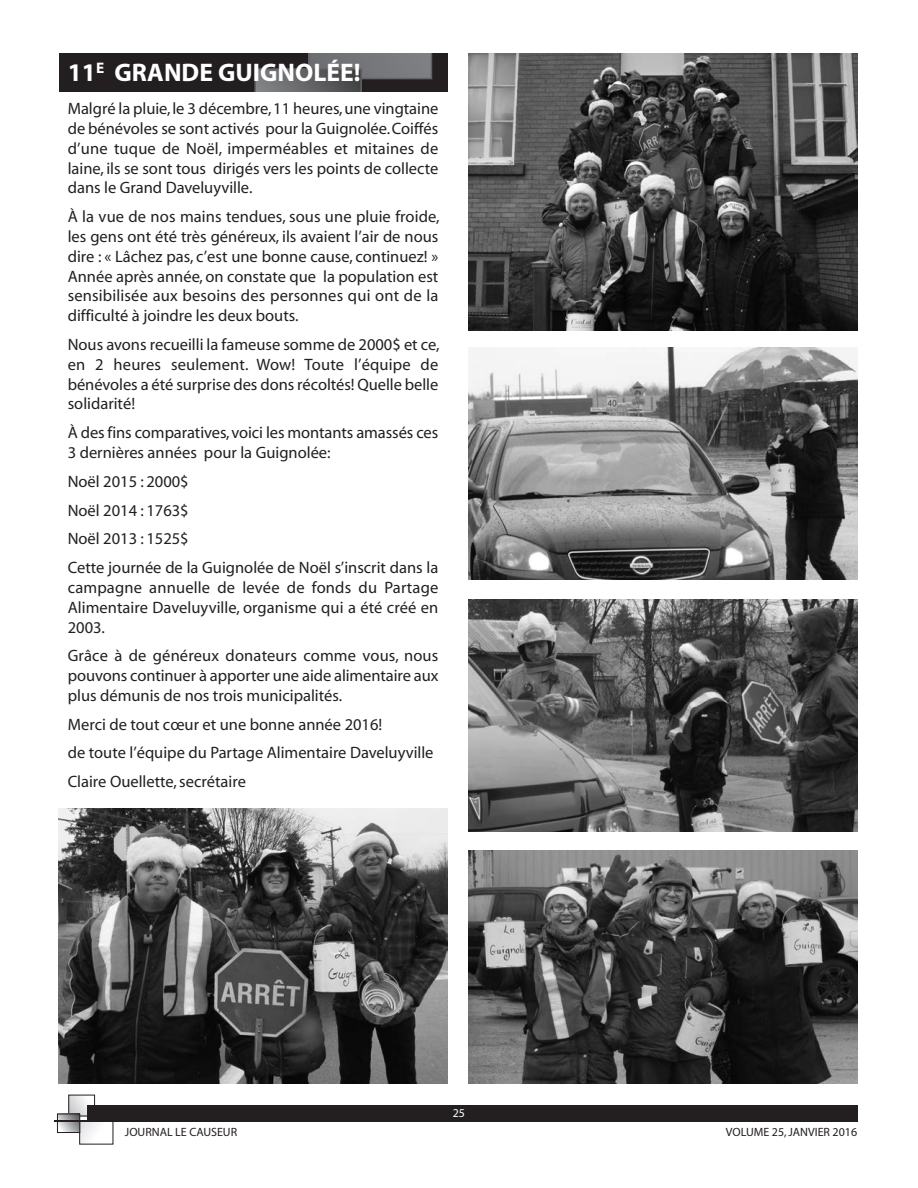
<style>
.page{position:relative;width:918px;height:1188px;background:#fff}
.page>*{position:absolute;margin:0;border:0;box-sizing:border-box;transform-origin:0 0}
.t1{font:700 25.5px "Myriad";color:#fff}
.t2{font:16.5px/19.8px "Myriad";color:#231f20;text-align:justify}
.t3{font:12px "Myriad";color:#231f20}
.t4{font:12px "Myriad";color:#fff}
</style>
<div class="page">
<svg style="left:71px;top:1097px;width:16px;height:17px"></svg>
<svg style="left:82px;top:1123px;width:16px;height:19px"></svg>
<svg style="left:59px;top:1116px;width:19px;height:15px"></svg>
<div style="left:57px;top:1114px;width:23px;height:19px;border:1px solid #231f20"></div>
<hr style="left:54px;top:1120px;width:89px;height:2px;background:#231f20">
<div style="left:87px;top:1105px;width:770px;height:17px;background:#231f20"></div>
<div style="left:59px;top:53px;width:388px;height:39px;background:#231f20"></div>
<svg style="left:254px;top:53px;width:178px;height:39px"></svg>
<img style="left:469px;top:54px;width:388px;height:277px">
<img style="left:59px;top:809px;width:388px;height:274px">
<img style="left:469px;top:347px;width:388px;height:233px">
<img style="left:469px;top:599px;width:388px;height:233px">
<img style="left:469px;top:851px;width:388px;height:232px">
<h1 class="t1" style="left:68px;top:63px;width:294px">11<sup>E</sup> GRANDE GUIGNOLÉE!</h1>
<p class="t2" style="left:68px;top:100px;width:372px">Malgré la pluie, le 3 décembre, 11 heures, une vingtaine de bénévoles se sont activés pour la Guignolée. Coiffés d’une tuque de Noël, imperméables et mitaines de laine, ils se sont tous dirigés vers les points de collecte dans le Grand Daveluyville.</p>
<p class="t2" style="left:68px;top:208px;width:373px">À la vue de nos mains tendues, sous une pluie froide, les gens ont été très généreux, ils avaient l’air de nous dire : « Lâchez pas, c’est une bonne cause, continuez! » Année après année, on constate que la population est sensibilisée aux besoins des personnes qui ont de la difficulté à joindre les deux bouts.</p>
<p class="t2" style="left:68px;top:336px;width:373px">Nous avons recueilli la fameuse somme de 2000$ et ce, en 2 heures seulement. Wow! Toute l’équipe de bénévoles a été surprise des dons récoltés! Quelle belle solidarité!</p>
<p class="t2" style="left:68px;top:424px;width:372px">À des fins comparatives, voici les montants amassés ces<br>3 dernières années pour la Guignolée:</p>
<p class="t2" style="left:68px;top:468px;width:372px;line-height:28.8px;text-align:left">Noël 2015 : 2000$<br>Noël 2014 : 1763$<br>Noël 2013 : 1525$<br>Cette journée de la Guignolée de Noël s’inscrit dans la</p>
<p class="t2" style="left:68px;top:579px;width:372px">campagne annuelle de levée de fonds du Partage Alimentaire Daveluyville, organisme qui a été créé en 2003.</p>
<p class="t2" style="left:68px;top:647px;width:372px">Grâce à de généreux donateurs comme vous, nous pouvons continuer à apporter une aide alimentaire aux plus démunis de nos trois municipalités.</p>
<p class="t2" style="left:68px;top:711px;width:367px;line-height:28.8px;text-align:left">Merci de tout cœur et une bonne année 2016!<br>de toute l’équipe du Partage Alimentaire Daveluyville<br>Claire Ouellette, secrétaire</p>
<p class="t3" style="left:125px;top:1128px;width:114px">JOURNAL LE CAUSEUR</p>
<p class="t4" style="left:453px;top:1109px;width:14px">25</p>
<p class="t3" style="left:726px;top:1128px;width:133px">VOLUME 25, JANVIER 2016</p>
</div>
